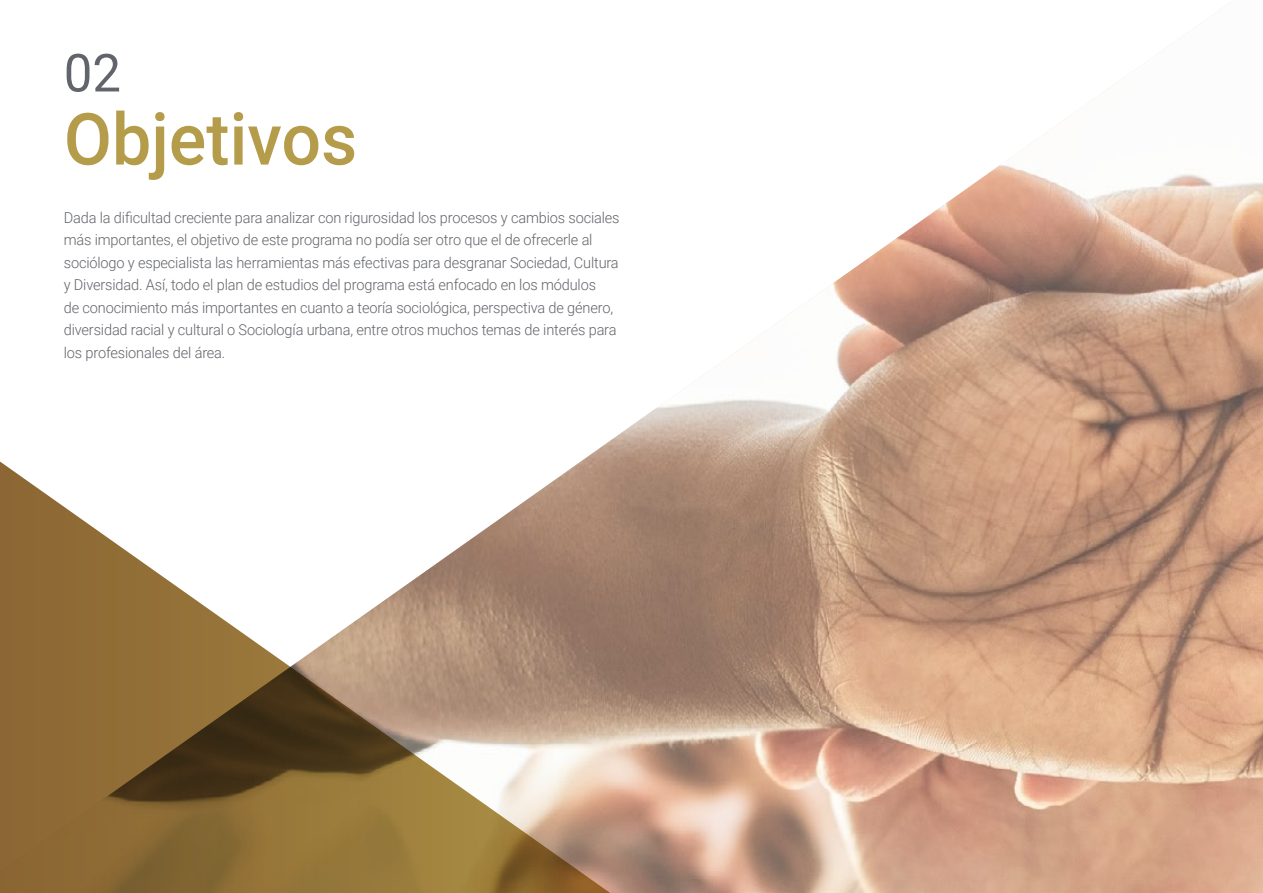
<style>
.page{position:relative;width:1263px;height:893px;background:#fff}
.page>*{position:absolute;margin:0;border:0;box-sizing:border-box;transform-origin:0 0}
.t1{font:500 72px "Roboto";color:#b49c4b}
.t2{font:52.5px "Roboto";color:#61646a}
.t3{font:300 15px/22.5px "Roboto";letter-spacing:-.01em;color:#61646a}
</style>
<div class="page">
<img style="left:603px;top:107px;width:660px;height:786px">
<svg style="left:0;top:446px;width:640px;height:447px"></svg>
<h2 class="t2" style="left:64px;top:36px;width:59px">02</h2>
<h1 class="t1" style="left:64px;top:89px;width:295px">Objetivos</h1>
<p class="t3" style="left:64px;top:205px;width:557px">Dada la dificultad creciente para analizar con rigurosidad los procesos y cambios sociales más importantes, el objetivo de este programa no podía ser otro que el de ofrecerle al sociólogo y especialista las herramientas más efectivas para desgranar Sociedad, Cultura y Diversidad. Así, todo el plan de estudios del programa está enfocado en los módulos<br>de conocimiento más importantes en cuanto a teoría sociológica, perspectiva de género, diversidad racial y cultural o Sociología urbana, entre otros muchos temas de interés para los profesionales del área.</p>
</div>
